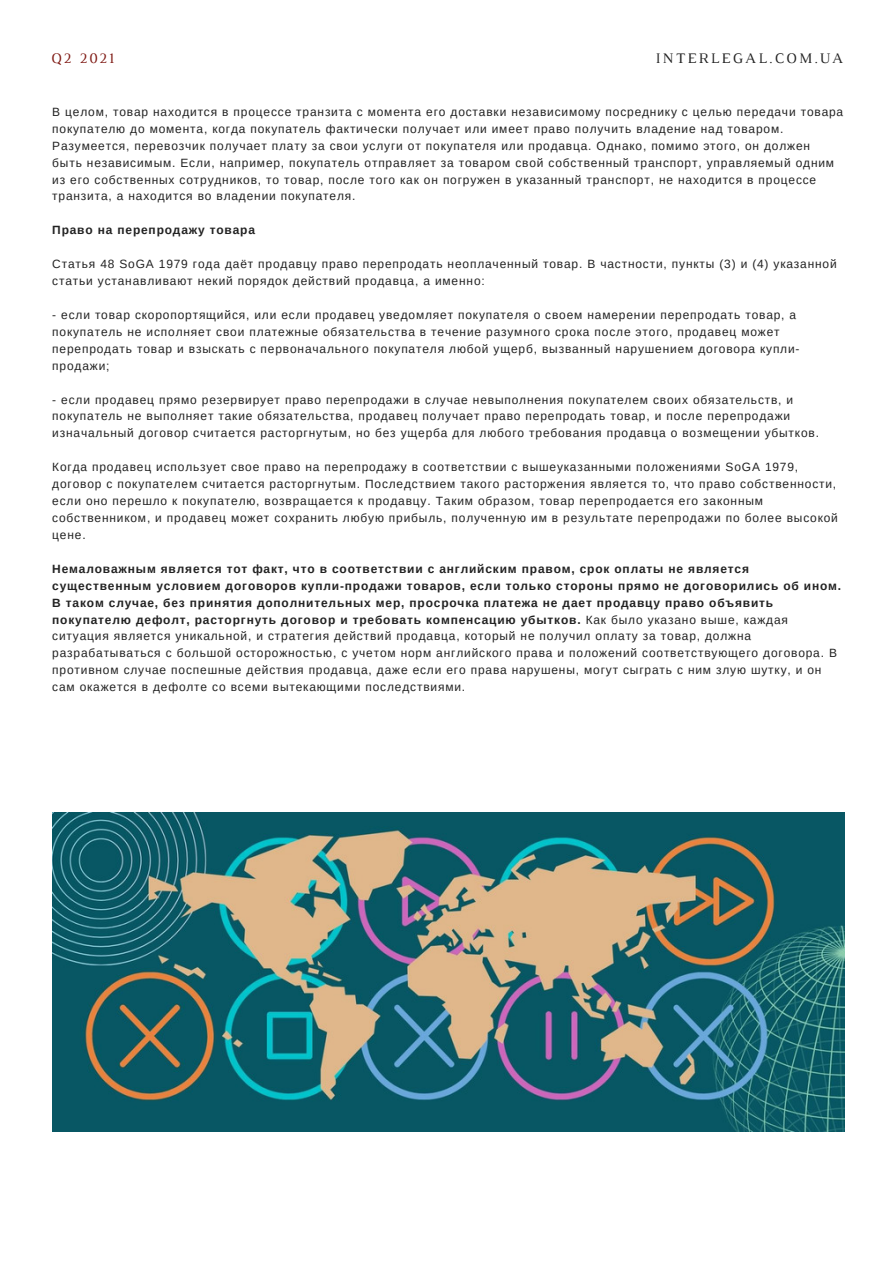
<style>
.page{position:relative;width:894px;height:1264px;background:#fff}
.page>*{position:absolute;margin:0;border:0;box-sizing:border-box;transform-origin:0 0}
.t1{font:14.85px "Luthier";letter-spacing:.14em;color:#222}
.t2{font:14.85px "Luthier";letter-spacing:.14em;color:#801b15}
.t3{font:12px/17px "Arimo";letter-spacing:.07em;color:#222}
.t4{font:700 12px "Arimo";letter-spacing:.07em;color:#222}
.s1{font-weight:700}
</style>
<div class="page">
<img style="left:52px;top:812px;width:792px;height:319px">
<p class="t2" style="left:51px;top:53px;width:64px">Q2 2021</p>
<p class="t1" style="left:655px;top:53px;width:189px">INTERLEGAL.COM.UA</p>
<p class="t3" style="left:52px;top:103px;width:792px">В целом, товар находится в процессе транзита с момента его доставки независимому посреднику с целью передачи товара покупателю до момента, когда покупатель фактически получает или имеет право получить владение над товаром.<br>Разумеется, перевозчик получает плату за свои услуги от покупателя или продавца. Однако, помимо этого, он должен<br>быть независимым. Если, например, покупатель отправляет за товаром свой собственный транспорт, управляемый одним из его собственных сотрудников, то товар, после того как он погружен в указанный транспорт, не находится в процессе транзита, а находится во владении покупателя.</p>
<p class="t4" style="left:52px;top:223px;width:204px">Право на перепродажу товара</p>
<p class="t3" style="left:52px;top:255px;width:785px">Статья 48 SoGA 1979 года даёт продавцу право перепродать неоплаченный товар. В частности, пункты (3) и (4) указанной статьи устанавливают некий порядок действий продавца, а именно:</p>
<p class="t3" style="left:52px;top:306px;width:748px">- если товар скоропортящийся, или если продавец уведомляет покупателя о своем намерении перепродать товар, а покупатель не исполняет свои платежные обязательства в течение разумного срока после этого, продавец может перепродать товар и взыскать с первоначального покупателя любой ущерб, вызванный нарушением договора купли&shy;продажи;</p>
<p class="t3" style="left:52px;top:391px;width:768px">- если продавец прямо резервирует право перепродажи в случае невыполнения покупателем своих обязательств, и покупатель не выполняет такие обязательства, продавец получает право перепродать товар, и после перепродажи изначальный договор считается расторгнутым, но без ущерба для любого требования продавца о возмещении убытков.</p>
<p class="t3" style="left:52px;top:458px;width:786px">Когда продавец использует свое право на перепродажу в соответствии с вышеуказанными положениями SoGA 1979, договор с покупателем считается расторгнутым. Последствием такого расторжения является то, что право собственности, если оно перешло к покупателю, возвращается к продавцу. Таким образом, товар перепродается его законным собственником, и продавец может сохранить любую прибыль, полученную им в результате перепродажи по более высокой цене.</p>
<p class="t3" style="left:52px;top:560px;width:790px"><span class="s1">Немаловажным является тот факт, что в соответствии с английским правом, срок оплаты не является существенным условием договоров купли-продажи товаров, если только стороны прямо не договорились об ином.<br>В таком случае, без принятия дополнительных мер, просрочка платежа не дает продавцу право объявить покупателю дефолт, расторгнуть договор и требовать компенсацию убытков.</span> Как было указано выше, каждая ситуация является уникальной, и стратегия действий продавца, который не получил оплату за товар, должна разрабатываться с большой осторожностью, с учетом норм английского права и положений соответствующего договора. В противном случае поспешные действия продавца, даже если его права нарушены, могут сыграть с ним злую шутку, и он сам окажется в дефолте со всеми вытекающими последствиями.</p>
</div>
